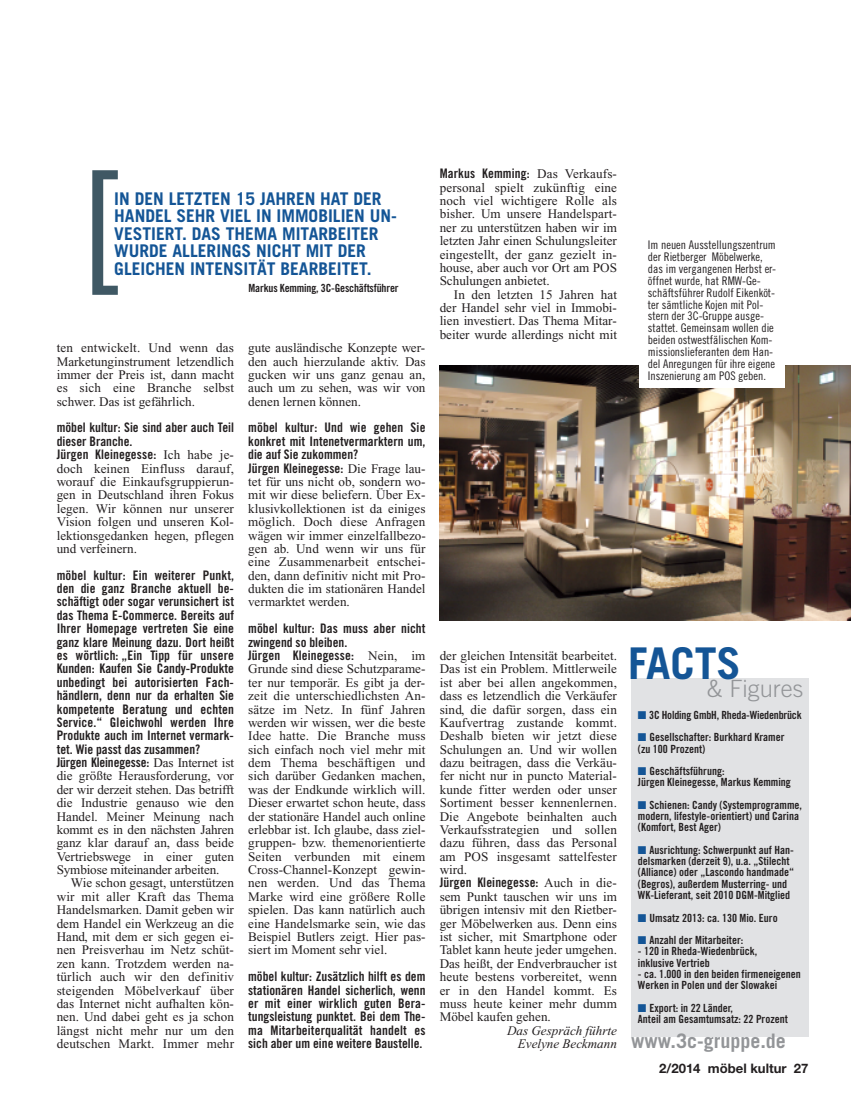
<style>
.page{position:relative;width:851px;height:1099px;background:#fff}
.page>*{position:absolute;margin:0;border:0;box-sizing:border-box;transform-origin:0 0}
.t1{font:300 23.75px "Trade Gothic LT";color:#939598}
.t2{font:700 20px "Trade Gothic LT";color:#939598}
.t3{font:700 17.5px/17.5px "Trade Gothic LT";color:#145596}
.t4{font:13.12px/13.4px "Times New Roman";color:#231f20;text-align:justify}
.t5{font:13.12px/13.4px "Trade Gothic LT Bold Cond Twenty";color:#231f20}
.t6{font:italic 13.12px/13.4px "Times New Roman";color:#231f20;text-align:right}
.t7{font:700 13.12px "Helvetica Neue LT";color:#231f20}
.t8{font:11.88px/11.9px "Trade Gothic LT Cond Eighteen";color:#231f20}
.t9{font:11.25px/11.2px "Trade Gothic LT Bold Cond Twenty";color:#231f20}
.s1{font-family:"Times New Roman"}
.s2{color:#145596}
</style>
<div class="page">
<div style="left:631px;top:678px;width:177px;height:359px;background:#e1e2e4"></div>
<svg style="left:92px;top:170px;width:26px;height:125px"></svg>
<img style="left:439px;top:365px;width:411px;height:255px">
<div style="left:639px;top:239px;width:146px;height:149px;background:#fff"></div>
<h3 class="t3" style="left:114px;top:191px;width:284px">IN DEN LETZTEN 15 JAHREN HAT DER<br>HANDEL SEHR VIEL IN IMMOBILIEN UN-<br>VESTIERT. DAS THEMA MITARBEITER<br>WURDE ALLERINGS NICHT MIT DER<br>GLEICHEN INTENSITÄT BEARBEITET.</h3>
<p class="t9" style="left:248px;top:284px;width:151px">Markus Kemming, 3C-Geschäftsführer</p>
<p class="t4" style="left:57px;top:342px;width:179px">ten entwickelt. Und wenn das Marketunginstrument letzendlich immer der Preis ist, dann macht es sich eine Branche selbst schwer. Das ist gefährlich.</p>
<p class="t5" style="left:57px;top:422px;width:179px">möbel kultur: Sie sind aber auch Teil dieser Branche.<br>Jürgen Kleinegesse: <span class="s1">Ich habe je-</span></p>
<p class="t4" style="left:57px;top:463px;width:179px">doch keinen Einfluss darauf, worauf die Einkaufsgruppierun&shy;gen in Deutschland ihren Fokus legen. Wir können nur unserer Vision folgen und unseren Kol&shy;lektionsgedanken hegen, pflegen und verfeinern.</p>
<p class="t5" style="left:57px;top:569px;width:179px">möbel kultur: Ein weiterer Punkt, den die ganz Branche aktuell be&shy;schäftigt oder sogar verunsichert ist das Thema E-Commerce. Bereits auf Ihrer Homepage vertreten Sie eine ganz klare Meinung dazu. Dort heißt es wörtlich: „Ein Tipp für unsere Kunden: Kaufen Sie Candy-Produkte unbedingt bei autorisierten Fach&shy;händlern, denn nur da erhalten Sie kompetente Beratung und echten Service.“ Gleichwohl werden Ihre Produkte auch im Internet vermark&shy;tet. Wie passt das zusammen?<br>Jürgen Kleinegesse: <span class="s1">Das Internet ist</span></p>
<p class="t4" style="left:57px;top:770px;width:179px">die größte Herausforderung, vor der wir derzeit stehen. Das betrifft die Industrie genauso wie den Handel. Meiner Meinung nach kommt es in den nächsten Jahren ganz klar darauf an, dass beide Vertriebswege in einer guten Symbiose miteinander arbeiten.</p>
<p class="t4" style="left:57px;top:877px;width:179px;text-indent:14px">Wie schon gesagt, unterstützen wir mit aller Kraft das Thema Handelsmarken. Damit geben wir dem Handel ein Werkzeug an die Hand, mit dem er sich gegen ei&shy;nen Preisverhau im Netz schüt&shy;zen kann. Trotzdem werden na&shy;türlich auch wir den definitiv steigenden Möbelverkauf über das Internet nicht aufhalten kön&shy;nen. Und dabei geht es ja schon längst nicht mehr nur um den deutschen Markt. Immer mehr</p>
<p class="t4" style="left:248px;top:342px;width:179px">gute ausländische Konzepte wer&shy;den auch hierzulande aktiv. Das gucken wir uns ganz genau an, auch um zu sehen, was wir von denen lernen können.</p>
<p class="t5" style="left:248px;top:422px;width:179px">möbel kultur: Und wie gehen Sie konkret mit Intenetvermarktern um, die auf Sie zukommen?<br>Jürgen Kleinegesse: <span class="s1">Die Frage lau-</span></p>
<p class="t4" style="left:248px;top:476px;width:179px">tet für uns nicht ob, sondern wo&shy;mit wir diese beliefern. Über Ex&shy;klusivkollektionen ist da einiges möglich. Doch diese Anfragen wägen wir immer einzelfallbezo&shy;gen ab. Und wenn wir uns für eine Zusammenarbeit entschei&shy;den, dann definitiv nicht mit Pro&shy;dukten die im stationären Handel vermarktet werden.</p>
<p class="t5" style="left:248px;top:623px;width:179px">möbel kultur: Das muss aber nicht zwingend so bleiben.<br>Jürgen Kleinegesse: <span class="s1">Nein, im</span></p>
<p class="t4" style="left:248px;top:663px;width:179px">Grunde sind diese Schutzparame&shy;ter nur temporär. Es gibt ja der&shy;zeit die unterschiedlichsten An&shy;sätze im Netz. In fünf Jahren werden wir wissen, wer die beste Idee hatte. Die Branche muss sich einfach noch viel mehr mit dem Thema beschäftigen und sich darüber Gedanken machen, was der Endkunde wirklich will.<br>Dieser erwartet schon heute, dass der stationäre Handel auch online erlebbar ist. Ich glaube, dass ziel&shy;gruppen- bzw. themenorientierte Seiten verbunden mit einem Cross-Channel-Konzept gewin&shy;nen werden. Und das Thema Marke wird eine größere Rolle spielen. Das kann natürlich auch eine Handelsmarke sein, wie das Beispiel Butlers zeigt. Hier pas&shy;siert im Moment sehr viel.</p>
<p class="t5" style="left:248px;top:970px;width:179px;text-align:justify">möbel kultur: Zusätzlich hilft es dem stationären Handel sicherlich, wenn er mit einer wirklich guten Bera&shy;tungsleistung punktet. Bei dem The&shy;ma Mitarbeiterqualität handelt es sich aber um eine weitere Baustelle.</p>
<p class="t5" style="left:439px;top:168px;width:179px">Markus Kemming: <span class="s1">Das Verkaufs-</span></p>
<p class="t4" style="left:439px;top:182px;width:179px">personal spielt zukünftig eine noch viel wichtigere Rolle als bisher. Um unsere Handelspart&shy;ner zu unterstützen haben wir im letzten Jahr einen Schulungsleiter eingestellt, der ganz gezielt in&shy;house, aber auch vor Ort am POS Schulungen anbietet.</p>
<p class="t4" style="left:439px;top:289px;width:179px;text-indent:14px">In den letzten 15 Jahren hat der Handel sehr viel in Immobi&shy;lien investiert. Das Thema Mitar&shy;beiter wurde allerdings nicht mit</p>
<p class="t8" style="left:647px;top:240px;width:130px">Im neuen Ausstellungszentrum der Rietberger Möbelwerke, das im vergangenen Herbst er&shy;öffnet wurde, hat RMW-Ge&shy;schäftsführer Rudolf Eikenköt&shy;ter sämtliche Kojen mit Pol&shy;stern der 3C-Gruppe ausge&shy;stattet. Gemeinsam wollen die beiden ostwestfälischen Kom&shy;missionslieferanten dem Han&shy;del Anregungen für ihre eigene<br>Inszenierung am POS geben.</p>
<p class="t4" style="left:439px;top:650px;width:179px">der gleichen Intensität bearbeitet.<br>Das ist ein Problem. Mittlerweile ist aber bei allen angekommen, dass es letzendlich die Verkäufer sind, die dafür sorgen, dass ein Kaufvertrag zustande kommt.<br>Deshalb bieten wir jetzt diese Schulungen an. Und wir wollen dazu beitragen, dass die Verkäu&shy;fer nicht nur in puncto Material&shy;kunde fitter werden oder unser Sortiment besser kennenlernen.<br>Die Angebote beinhalten auch Verkaufsstrategien und sollen dazu führen, dass das Personal am POS insgesamt sattelfester wird.</p>
<p class="t5" style="left:439px;top:877px;width:179px">Jürgen Kleinegesse: <span class="s1">Auch in die-</span></p>
<p class="t4" style="left:439px;top:891px;width:179px">sem Punkt tauschen wir uns im übrigen intensiv mit den Rietber&shy;ger Möbelwerken aus. Denn eins ist sicher, mit Smartphone oder Tablet kann heute jeder umgehen.<br>Das heißt, der Endverbraucher ist heute bestens vorbereitet, wenn er in den Handel kommt. Es muss heute keiner mehr dumm Möbel kaufen gehen.</p>
<p class="t6" style="left:507px;top:1024px;width:111px">Das Gespräch führte<br>Evelyne Beckmann</p>
<h1 class="t1" style="left:628px;top:679px;width:176px"><sup>FACTS</sup>&amp; Figures</h1>
<p class="t9" style="left:637px;top:710px;width:165px"><span class="s2">■</span> 3C Holding GmbH, Rheda-Wiedenbrück</p>
<p class="t9" style="left:637px;top:732px;width:148px"><span class="s2">■</span> Gesellschafter: Burkhard Kramer (zu 100 Prozent)</p>
<p class="t9" style="left:637px;top:766px;width:154px"><span class="s2">■</span> Geschäftsführung:<br>Jürgen Kleinegesse, Markus Kemming</p>
<p class="t9" style="left:637px;top:800px;width:166px"><span class="s2">■</span> Schienen: Candy (Systemprogramme, modern, lifestyle-orientiert) und Carina (Komfort, Best Ager)</p>
<p class="t9" style="left:637px;top:845px;width:158px"><span class="s2">■</span> Ausrichtung: Schwerpunkt auf Han&shy;delsmarken (derzeit 9), u.a. „Stilecht (Alliance) oder „Lascondo handmade“ (Begros), außerdem Musterring- und WK-Lieferant, seit 2010 DGM-Mitglied</p>
<p class="t9" style="left:637px;top:912px;width:141px"><span class="s2">■</span> Umsatz 2013: ca. 130 Mio. Euro</p>
<p class="t9" style="left:637px;top:935px;width:107px"><span class="s2">■</span> Anzahl der Mitarbeiter:</p>
<p class="t9" style="left:637px;top:946px;width:121px">- 120 in Rheda-Wiedenbrück, inklusive Vertrieb</p>
<p class="t9" style="left:637px;top:969px;width:164px">- ca. 1.000 in den beiden firmeneigenen<br>Werken in Polen und der Slowakei</p>
<p class="t9" style="left:637px;top:1002px;width:151px"><span class="s2">■</span> Export: in 22 Länder,<br>Anteil am Gesamtumsatz: 22 Prozent</p>
<h2 class="t2" style="left:631px;top:1033px;width:156px">www.3c-gruppe.de</h2>
<p class="t7" style="left:659px;top:1063px;width:151px">2/2014 möbel kultur 27</p>
</div>
